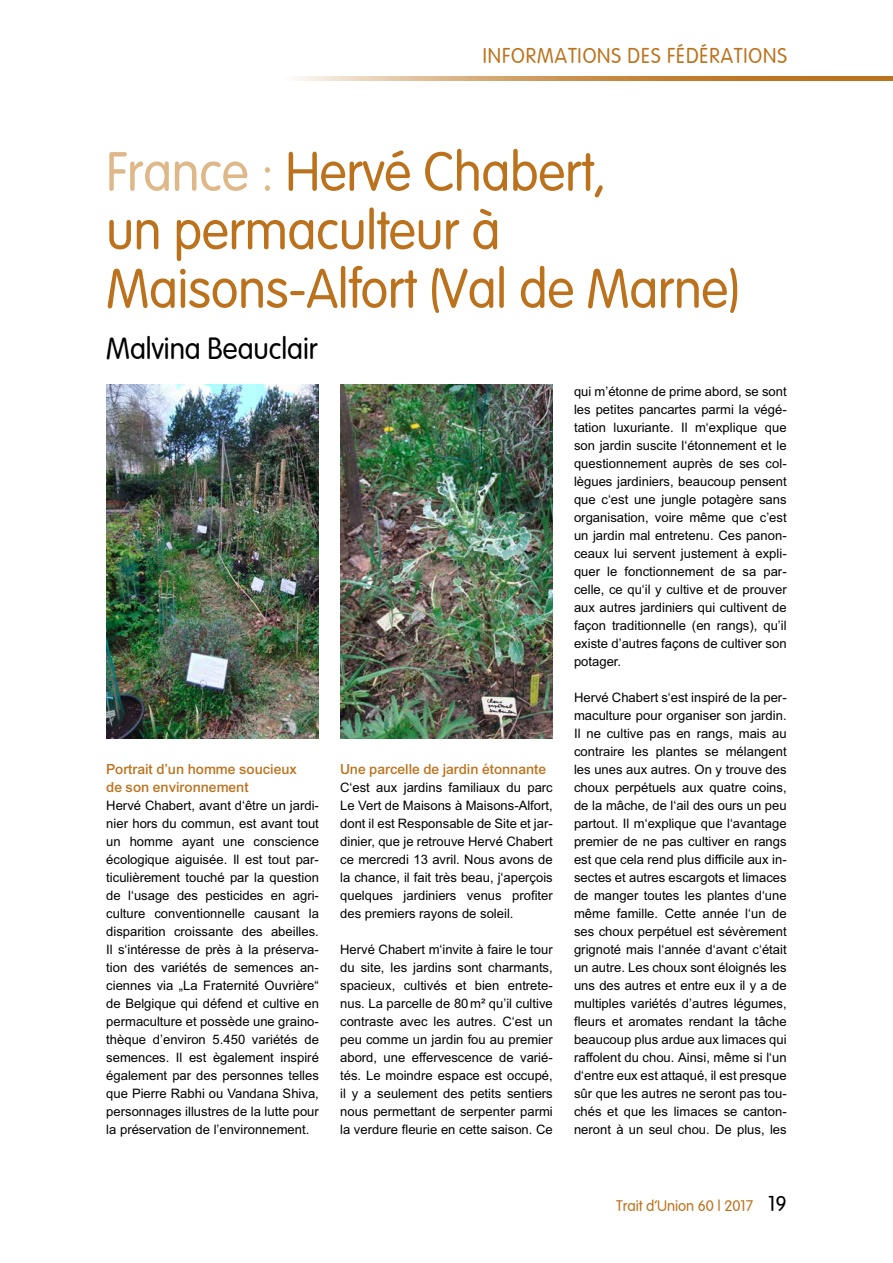
<style>
.page{position:relative;width:893px;height:1263px;background:#fff}
.page>*{position:absolute;margin:0;border:0;box-sizing:border-box;transform-origin:0 0}
.t1{font:54px/58.5px "Vogue Plain";color:#bc721c;scale:.95 1}
.t2{font:30px "Vogue Plain";color:#000;scale:.95 1}
.t3{font:21px "Vogue Plain";letter-spacing:.05em;color:#bc721c;scale:.95 1}
.t4{font:15px/18px "Arial Bld";color:#bc721c}
.t5{font:15px "Vogue Plain";color:#bc721c}
.t6{font:13.05px/18px "Arial";color:#000;text-align:justify}
.s1{color:#deb889}
.s2{font-size:21px;color:#000}
</style>
<div class="page">
<svg style="left:297px;top:77px;width:596px;height:4px;background:#ce9a5d"></svg>
<img style="left:106px;top:385px;width:213px;height:353px">
<img style="left:340px;top:385px;width:213px;height:353px">
<h3 class="t3" style="left:483px;top:44px;width:321px">INFORMATIONS DES FÉDÉRATIONS</h3>
<h1 class="t1" style="left:106px;top:142px;width:667px"><span class="s1">France :</span> Hervé Chabert,<br>un permaculteur à<br>Maisons-Alfort (Val de Marne)</h1>
<h2 class="t2" style="left:106px;top:331px;width:224px">Malvina Beauclair</h2>
<p class="t4" style="left:106px;top:761px;width:192px">Portrait d’un homme soucieux de son environnement</p>
<p class="t6" style="left:106px;top:797px;width:214px">Hervé Chabert, avant d‘être un jardi&shy;nier hors du commun, est avant tout un homme ayant une conscience écologique aiguisée. Il est tout par&shy;ticulièrement touché par la question de l‘usage des pesticides en agri&shy;culture conventionnelle causant la disparition croissante des abeilles.<br>Il s‘intéresse de près à la préserva&shy;tion des variétés de semences an&shy;ciennes via „La Fraternité Ouvrière“ de Belgique qui défend et cultive en permaculture et possède une graino&shy;thèque d’environ 5.450 variétés de semences. Il est ègalement inspiré également par des personnes telles que Pierre Rabhi ou Vandana Shiva, personnages illustres de la lutte pour la préservation de l’environnement.</p>
<p class="t4" style="left:340px;top:761px;width:208px">Une parcelle de jardin étonnante</p>
<p class="t6" style="left:340px;top:779px;width:214px">C‘est aux jardins familiaux du parc Le Vert de Maisons à Maisons-Alfort, dont il est Responsable de Site et jar&shy;dinier, que je retrouve Hervé Chabert ce mercredi 13 avril. Nous avons de la chance, il fait très beau, j‘aperçois quelques jardiniers venus profiter des premiers rayons de soleil.</p>
<p class="t6" style="left:340px;top:941px;width:214px">Hervé Chabert m‘invite à faire le tour du site, les jardins sont charmants, spacieux, cultivés et bien entrete&shy;nus. La parcelle de 80m² qu’il cultive contraste avec les autres. C‘est un peu comme un jardin fou au premier abord, une effervescence de varié&shy;tés. Le moindre espace est occupé, il y a seulement des petits sentiers nous permettant de serpenter parmi la verdure fleurie en cette saison. Ce</p>
<p class="t6" style="left:574px;top:383px;width:214px">qui m’étonne de prime abord, se sont les petites pancartes parmi la végé&shy;tation luxuriante. Il m‘explique que son jardin suscite l‘étonnement et le questionnement auprès de ses col&shy;lègues jardiniers, beaucoup pensent que c‘est une jungle potagère sans organisation, voire même que c’est un jardin mal entretenu. Ces panon&shy;ceaux lui servent justement à expli&shy;quer le fonctionnement de sa par&shy;celle, ce qu‘il y cultive et de prouver aux autres jardiniers qui cultivent de façon traditionnelle (en rangs), qu’il existe d’autres façons de cultiver son potager.</p>
<p class="t6" style="left:574px;top:689px;width:214px">Hervé Chabert s‘est inspiré de la per&shy;maculture pour organiser son jardin.<br>Il ne cultive pas en rangs, mais au contraire les plantes se mélangent les unes aux autres. On y trouve des choux perpétuels aux quatre coins, de la mâche, de l‘ail des ours un peu partout. Il m‘explique que l‘avantage premier de ne pas cultiver en rangs est que cela rend plus difficile aux in&shy;sectes et autres escargots et limaces de manger toutes les plantes d‘une même famille. Cette année l‘un de ses choux perpétuel est sévèrement grignoté mais l‘année d‘avant c‘était un autre. Les choux sont éloignés les uns des autres et entre eux il y a de multiples variétés d’autres légumes, fleurs et aromates rendant la tâche beaucoup plus ardue aux limaces qui raffolent du chou. Ainsi, même si l‘un d‘entre eux est attaqué, il est presque sûr que les autres ne seront pas tou&shy;chés et que les limaces se canton&shy;neront à un seul chou. De plus, les</p>
<p class="t5" style="left:616px;top:1197px;width:172px">Trait d’Union 60 | 2017 <span class="s2">19</span></p>
</div>
